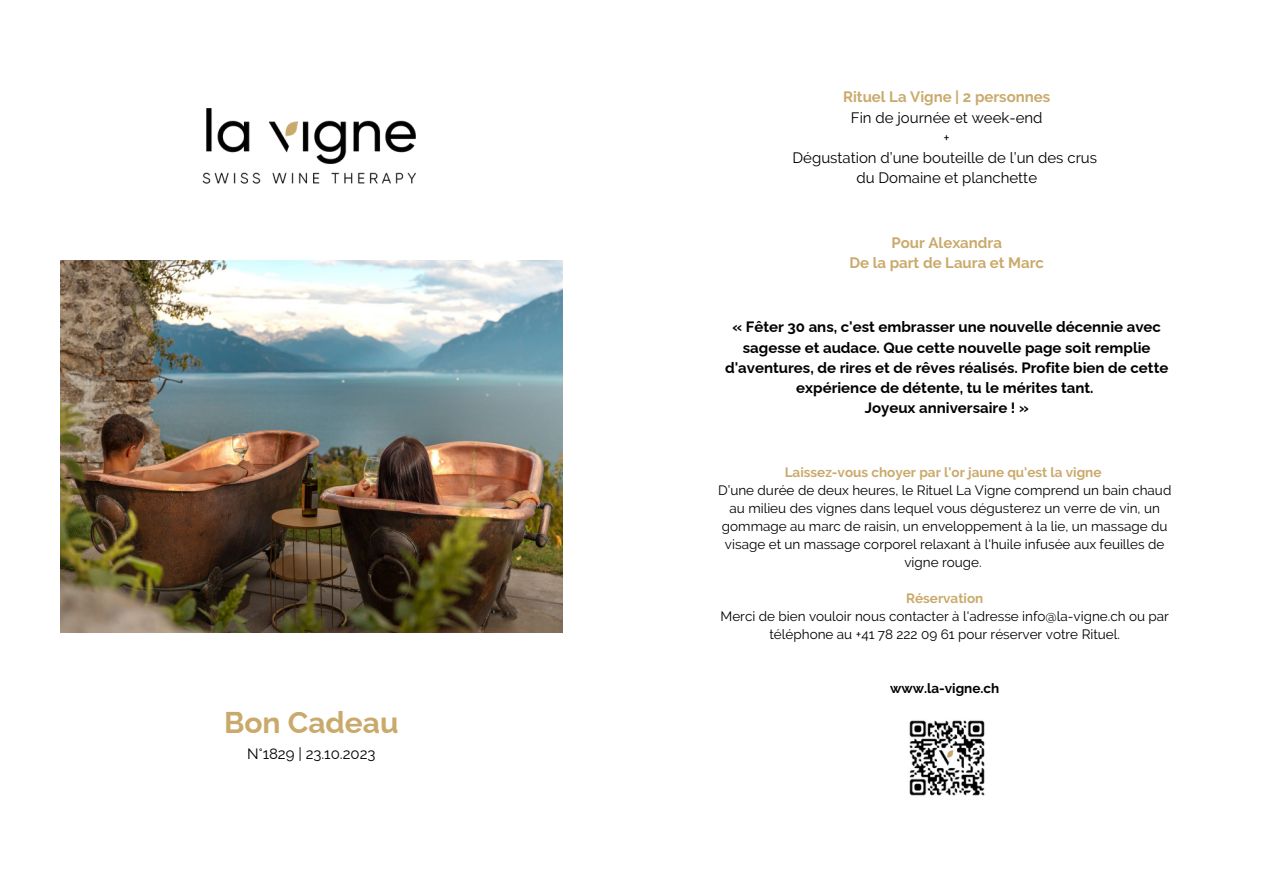
<style>
.page{position:relative;width:1263px;height:894px;background:#fff}
.page>*{position:absolute;margin:0;border:0;box-sizing:border-box;transform-origin:0 0}
.t1{font:700 30px "Raleway";color:#caaa6c}
.t2{font:700 15px/20.2px "Raleway";color:#000;text-align:center}
.t3{font:15px "Raleway";color:#000}
.t4{font:700 15px "Raleway";color:#caaa6c}
.t5{font:13.5px/18px "Raleway";color:#000;text-align:center}
.t6{font:700 13.5px "Raleway";color:#caaa6c}
.t7{font:700 13.5px "Raleway";color:#000}
</style>
<div class="page">
<img style="left:60px;top:261px;width:503px;height:371px">
<img style="left:909px;top:720px;width:76px;height:76px">
<img style="left:203px;top:108px;width:213px;height:76px">
<p class="t1" style="left:224px;top:704px;width:176px">Bon Cadeau</p>
<p class="t3" style="left:247px;top:744px;width:130px">N°1829 | 23.10.2023</p>
<p class="t4" style="left:843px;top:88px;width:209px">Rituel La Vigne | 2 personnes</p>
<p class="t3" style="left:851px;top:109px;width:193px">Fin de journée et week-end</p>
<p class="t3" style="left:944px;top:129px;width:8px">+</p>
<p class="t3" style="left:792px;top:149px;width:306px">Dégustation d’une bouteille de l’un des crus</p>
<p class="t3" style="left:856px;top:169px;width:182px">du Domaine et planchette</p>
<p class="t4" style="left:891px;top:233px;width:112px">Pour Alexandra</p>
<p class="t4" style="left:849px;top:254px;width:196px">De la part de Laura et Marc</p>
<p class="t2" style="left:725px;top:317px;width:445px">« Fêter 30 ans, c'est embrasser une nouvelle décennie avec sagesse et audace. Que cette nouvelle page soit remplie d'aventures, de rires et de rêves réalisés. Profite bien de cette expérience de détente, tu le mérites tant.</p>
<p class="t2" style="left:865px;top:398px;width:166px">Joyeux anniversaire ! »</p>
<p class="t6" style="left:785px;top:464px;width:318px">Laissez-vous choyer par l'or jaune qu'est la vigne</p>
<p class="t5" style="left:718px;top:481px;width:455px">D’une durée de deux heures, le Rituel La Vigne comprend un bain chaud au milieu des vignes dans lequel vous dégusterez un verre de vin, un gommage au marc de raisin, un enveloppement à la lie, un massage du visage et un massage corporel relaxant à l'huile infusée aux feuilles de vigne rouge.</p>
<p class="t6" style="left:906px;top:590px;width:79px">Réservation</p>
<p class="t5" style="left:720px;top:607px;width:450px">Merci de bien vouloir nous contacter à l'adresse info@la-vigne.ch ou par téléphone au +41 78 222 09 61 pour réserver votre Rituel.</p>
<p class="t7" style="left:890px;top:680px;width:111px">www.la-vigne.ch</p>
</div>
